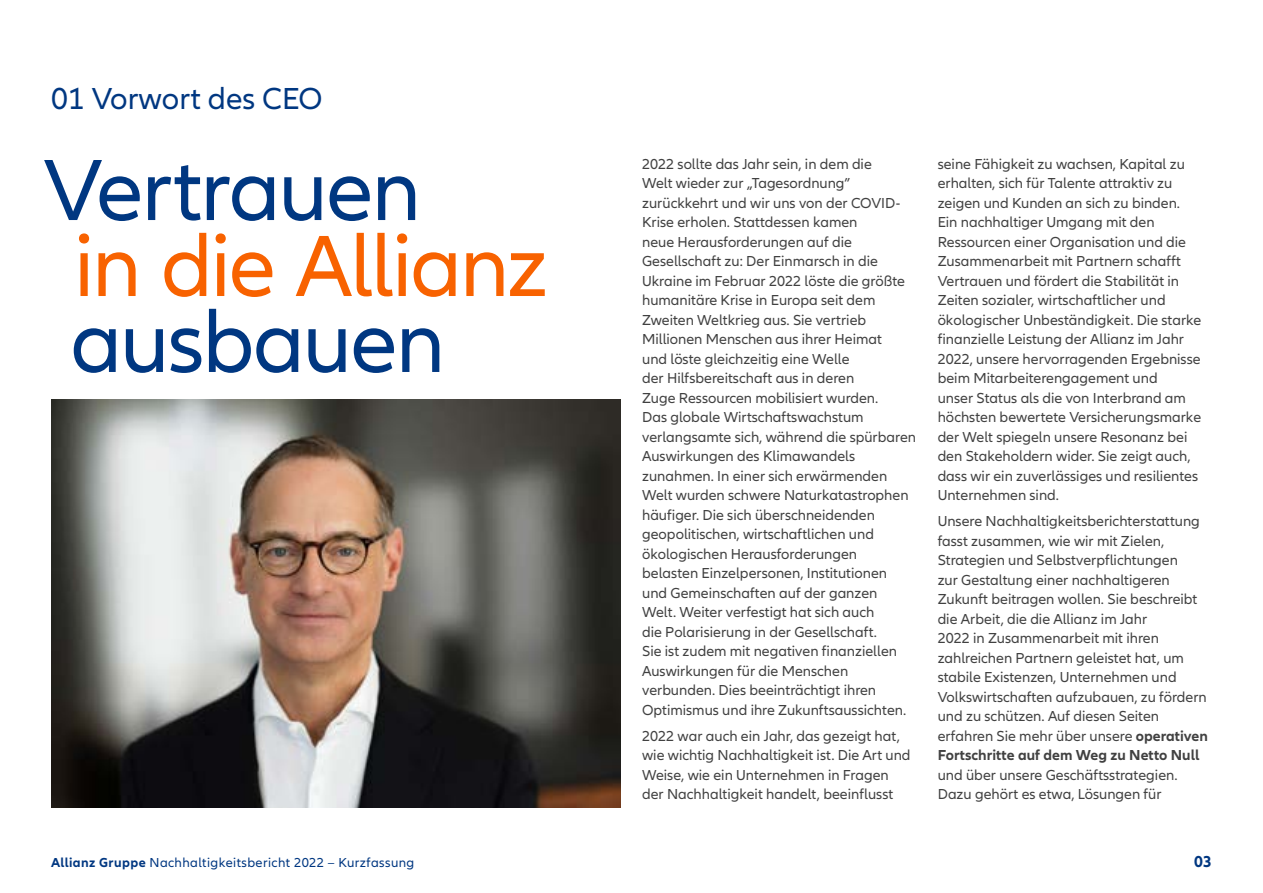
<style>
.page{position:relative;width:1263px;height:893px;background:#fff}
.page>*{position:absolute;margin:0;border:0;box-sizing:border-box;transform-origin:0 0}
.t1{font:90px "Allianz Neo";letter-spacing:-.02em;color:#003781}
.t2{font:90px "Allianz Neo";letter-spacing:-.025em;color:#f86200}
.t3{font:31.5px "Allianz Neo";color:#003781}
.t4{font:700 16.5px "Allianz Neo";color:#003781}
.t5{font:15px/19.5px "Allianz Neo";color:#414141}
.t6{font:13.5px "Allianz Neo";letter-spacing:.03em;color:#003781}
.s1{font-weight:700}
</style>
<div class="page">
<img style="left:51px;top:400px;width:570px;height:408px">
<h2 class="t3" style="left:51px;top:81px;width:273px">01 Vorwort des CEO</h2>
<h1 class="t1" style="left:44px;top:139px;width:379px">Vertrauen</h1>
<h1 class="t2" style="left:74px;top:215px;width:476px">in die Allianz</h1>
<h1 class="t1" style="left:70px;top:291px;width:376px">ausbauen</h1>
<p class="t5" style="left:642px;top:154px;width:275px">2022 sollte das Jahr sein, in dem die<br>Welt wieder zur „Tagesordnung” zurückkehrt und wir uns von der COVID-Krise erholen. Stattdessen kamen<br>neue Herausforderungen auf die Gesellschaft zu: Der Einmarsch in die Ukraine im Februar 2022 löste die größte humanitäre Krise in Europa seit dem Zweiten Weltkrieg aus. Sie vertrieb Millionen Menschen aus ihrer Heimat<br>und löste gleichzeitig eine Welle<br>der Hilfsbereitschaft aus in deren<br>Zuge Ressourcen mobilisiert wurden.<br>Das globale Wirtschaftswachstum verlangsamte sich, während die spürbaren Auswirkungen des Klimawandels zunahmen. In einer sich erwärmenden Welt wurden schwere Naturkatastrophen häufiger. Die sich überschneidenden geopolitischen, wirtschaftlichen und ökologischen Herausforderungen belasten Einzelpersonen, Institutionen<br>und Gemeinschaften auf der ganzen<br>Welt. Weiter verfestigt hat sich auch<br>die Polarisierung in der Gesellschaft.<br>Sie ist zudem mit negativen finanziellen Auswirkungen für die Menschen verbunden. Dies beeinträchtigt ihren Optimismus und ihre Zukunftsaussichten.</p>
<p class="t5" style="left:642px;top:726px;width:270px">2022 war auch ein Jahr, das gezeigt hat, wie wichtig Nachhaltigkeit ist. Die Art und Weise, wie ein Unternehmen in Fragen der Nachhaltigkeit handelt, beeinflusst</p>
<p class="t5" style="left:938px;top:154px;width:265px">seine Fähigkeit zu wachsen, Kapital zu erhalten, sich für Talente attraktiv zu zeigen und Kunden an sich zu binden.<br>Ein nachhaltiger Umgang mit den Ressourcen einer Organisation und die Zusammenarbeit mit Partnern schafft Vertrauen und fördert die Stabilität in Zeiten sozialer, wirtschaftlicher und ökologischer Unbeständigkeit. Die starke finanzielle Leistung der Allianz im Jahr 2022, unsere hervorragenden Ergebnisse beim Mitarbeiterengagement und<br>unser Status als die von Interbrand am höchsten bewertete Versicherungsmarke der Welt spiegeln unsere Resonanz bei den Stakeholdern wider. Sie zeigt auch, dass wir ein zuverlässiges und resilientes Unternehmen sind.</p>
<p class="t5" style="left:938px;top:512px;width:272px">Unsere Nachhaltigkeitsberichterstattung fasst zusammen, wie wir mit Zielen, Strategien und Selbstverpflichtungen<br>zur Gestaltung einer nachhaltigeren Zukunft beitragen wollen. Sie beschreibt die Arbeit, die die Allianz im Jahr<br>2022 in Zusammenarbeit mit ihren zahlreichen Partnern geleistet hat, um stabile Existenzen, Unternehmen und Volkswirtschaften aufzubauen, zu fördern und zu schützen. Auf diesen Seiten erfahren Sie mehr über unsere <span class="s1">operativen Fortschritte auf dem Weg zu Netto Null</span></p>
<p class="t5" style="left:938px;top:765px;width:241px">und über unsere Geschäftsstrategien.<br>Dazu gehört es etwa, Lösungen für</p>
<p class="t6" style="left:51px;top:855px;width:365px"><span class="s1">Allianz Gruppe</span> Nachhaltigkeitsbericht 2022 – Kurzfassung</p>
<p class="t4" style="left:1194px;top:852px;width:19px">03</p>
</div>
